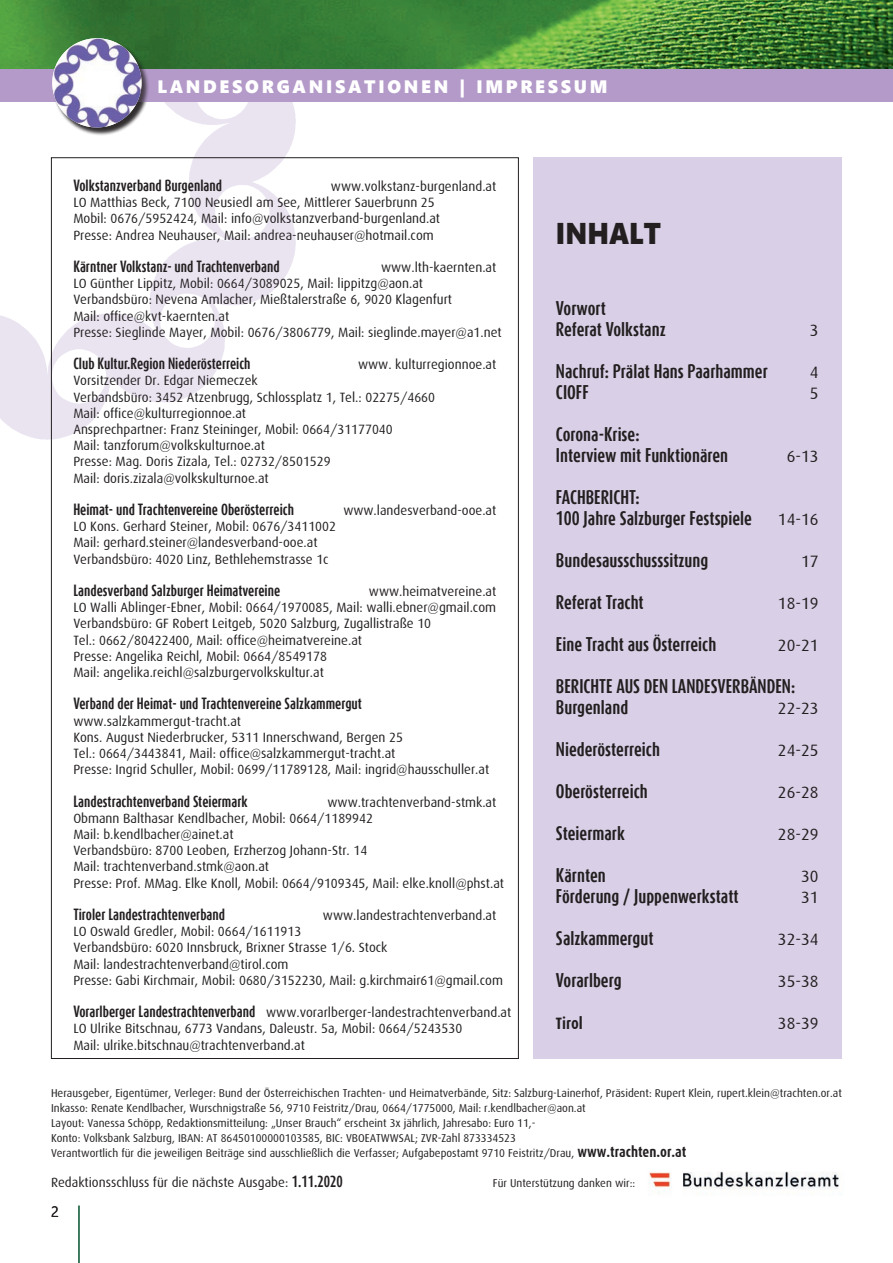
<style>
.page{position:relative;width:893px;height:1263px;background:#fff}
.page>*{position:absolute;margin:0;border:0;box-sizing:border-box;transform-origin:0 0}
.t1{font:30px "Segoe UI Black";color:#231f20;scale:.9 1}
.t2{font:18px "Segoe UI Black";letter-spacing:.15em;color:#fff}
.t3{font:700 16.5px/21px "Dax Compact";color:#231f20}
.t4{font:16.5px "Dax";color:#231f20}
.t5{font:700 16.5px "Dax Condensed";color:#231f20}
.t6{font:15px "Segoe UI";color:#231f20;scale:.95 1}
.t7{font:13.5px/16.2px "Dax";color:#231f20}
.t8{font:700 13.5px "Dax Compact";color:#231f20}
.t9{font:11.4px/15px "Dax";color:#231f20}
.s1{font-family:"Dax Compact";font-weight:700}
.s2{font-family:"Dax Condensed";font-weight:700;font-size:15px}
</style>
<div class="page">
<img style="left:0;top:102px;width:296px;height:383px">
<img style="left:649px;top:1171px;width:191px;height:19px">
<img style="left:0;top:0;width:893px;height:69px">
<div style="left:0;top:69px;width:893px;height:33px;background:#b39ac9"></div>
<div style="left:534px;top:157px;width:308px;height:902px;background:#d9d0e7"></div>
<hr style="left:79px;top:1205px;width:1px;height:58px;background:#00512b">
<div style="left:52px;top:38px;width:98px;height:97px;background:#231f20;opacity:.75"></div>
<img style="left:52px;top:38px;width:90px;height:89px;border-radius:45px">
<h2 class="t2" style="left:157px;top:73px;width:452px">LANDESORGANISATIONEN | IMPRESSUM</h2>
<h2 class="t2" style="left:220px;top:73px;width:11px">E</h2>
<p class="t8" style="left:73px;top:177px;width:150px">Volkstanzverband Burgenland</p>
<p class="t7" style="left:73px;top:178px;width:425px;text-indent:258px">www.volkstanz-burgenland.at LO Matthias Beck, 7100 Neusiedl am See, Mittlerer Sauerbrunn 25<br>Mobil: 0676/5952424, Mail: info@volkstanzverband-burgenland.at<br>Presse: Andrea Neuhauser, Mail: andrea-neuhauser@hotmail.com</p>
<p class="t8" style="left:73px;top:258px;width:208px">Kärntner Volkstanz- und Trachtenverband</p>
<p class="t7" style="left:73px;top:259px;width:430px;text-indent:308px">www.lth-kaernten.at LO Günther Lippitz, Mobil: 0664/3089025, Mail: lippitzg@aon.at Verbandsbüro: Nevena Amlacher, Mießtalerstraße 6, 9020 Klagenfurt<br>Mail: office@kvt-kaernten.at<br>Presse: Sieglinde Mayer, Mobil: 0676/3806779, Mail: sieglinde.mayer@a1.net</p>
<p class="t8" style="left:73px;top:355px;width:179px">Club Kultur.Region Niederösterreich</p>
<p class="t7" style="left:358px;top:357px;width:140px">www. kulturregionnoe.at</p>
<p class="t7" style="left:73px;top:373px;width:363px">Vorsitzender Dr. Edgar Niemeczek<br>Verbandsbüro: 3452 Atzenbrugg, Schlossplatz 1, Tel.: 02275/4660<br>Mail: office@kulturregionnoe.at<br>Ansprechpartner: Franz Steininger, Mobil: 0664/31177040<br>Mail: tanzforum@volkskulturnoe.at<br>Presse: Mag. Doris Zizala, Tel.: 02732/8501529<br>Mail: doris.zizala@volkskulturnoe.at</p>
<p class="t8" style="left:73px;top:501px;width:222px">Heimat- und Trachtenvereine Oberösterreich</p>
<p class="t7" style="left:343px;top:502px;width:155px">www.landesverband-ooe.at</p>
<p class="t7" style="left:73px;top:519px;width:264px">LO Kons. Gerhard Steiner, Mobil: 0676/3411002<br>Mail: gerhard.steiner@landesverband-ooe.at<br>Verbandsbüro: 4020 Linz, Bethlehemstrasse 1c</p>
<p class="t8" style="left:73px;top:582px;width:208px">Landesverband Salzburger Heimatvereine</p>
<p class="t7" style="left:73px;top:583px;width:425px;text-indent:296px">www.heimatvereine.at LO Walli Ablinger-Ebner, Mobil: 0664/1970085, Mail: walli.ebner@gmail.com Verbandsbüro: GF Robert Leitgeb, 5020 Salzburg, Zugallistraße 10<br>Tel.: 0662/80422400, Mail: office@heimatvereine.at<br>Presse: Angelika Reichl, Mobil: 0664/8549178<br>Mail: angelika.reichl@salzburgervolkskultur.at</p>
<p class="t8" style="left:73px;top:695px;width:290px">Verband der Heimat- und Trachtenvereine Salzkammergut</p>
<p class="t7" style="left:73px;top:713px;width:417px">www.salzkammergut-tracht.at<br>Kons. August Niederbrucker, 5311 Innerschwand, Bergen 25<br>Tel.: 0664/3443841, Mail: office@salzkammergut-tracht.at<br>Presse: Ingrid Schuller, Mobil: 0699/11789128, Mail: ingrid@hausschuller.at</p>
<p class="t8" style="left:73px;top:792px;width:176px">Landestrachtenverband Steiermark</p>
<p class="t7" style="left:73px;top:794px;width:432px;text-indent:254px">www.trachtenverband-stmk.at Obmann Balthasar Kendlbacher, Mobil: 0664/1189942<br>Mail: b.kendlbacher@ainet.at<br>Verbandsbüro: 8700 Leoben, Erzherzog Johann-Str. 14<br>Mail: trachtenverband.stmk@aon.at<br>Presse: Prof. MMag. Elke Knoll, Mobil: 0664/9109345, Mail: elke.knoll@phst.at</p>
<p class="t8" style="left:73px;top:906px;width:153px">Tiroler Landestrachtenverband</p>
<p class="t7" style="left:323px;top:907px;width:175px">www.landestrachtenverband.at</p>
<p class="t7" style="left:73px;top:924px;width:431px">LO Oswald Gredler, Mobil: 0664/1611913<br>Verbandsbüro: 6020 Innsbruck, Brixner Strasse 1/6. Stock<br>Mail: landestrachtenverband@tirol.com<br>Presse: Gabi Kirchmair, Mobil: 0680/3152230, Mail: g.kirchmair61@gmail.com</p>
<p class="t7" style="left:73px;top:1005px;width:439px"><span class="s1">Vorarlberger Landestrachtenverband</span> www.vorarlberger-landestrachtenverband.at<br>LO Ulrike Bitschnau, 6773 Vandans, Daleustr. 5a, Mobil: 0664/5243530<br>Mail: ulrike.bitschnau@trachtenverband.at</p>
<h1 class="t1" style="left:556px;top:212px;width:118px">INHALT</h1>
<p class="t3" style="left:556px;top:297px;width:111px">Vorwort<br>Referat Volkstanz</p>
<p class="t4" style="left:810px;top:321px;width:10px">3</p>
<p class="t3" style="left:556px;top:360px;width:213px">Nachruf: Prälat Hans Paarhammer</p>
<p class="t4" style="left:810px;top:363px;width:10px">4</p>
<p class="t3" style="left:556px;top:381px;width:34px">CIOFF</p>
<p class="t4" style="left:810px;top:384px;width:10px">5</p>
<p class="t3" style="left:556px;top:423px;width:174px">Corona-Krise:<br>Interview mit Funktionären</p>
<p class="t4" style="left:787px;top:447px;width:33px">6-13</p>
<p class="t3" style="left:556px;top:486px;width:198px">FACHBERICHT:<br>100 Jahre Salzburger Festspiele</p>
<p class="t4" style="left:778px;top:510px;width:42px">14-16</p>
<p class="t3" style="left:556px;top:549px;width:154px">Bundesausschusssitzung</p>
<p class="t4" style="left:801px;top:552px;width:19px">17</p>
<p class="t3" style="left:556px;top:591px;width:89px">Referat Tracht</p>
<p class="t4" style="left:778px;top:594px;width:42px">18-19</p>
<p class="t3" style="left:556px;top:633px;width:162px">Eine Tracht aus Österreich</p>
<p class="t4" style="left:778px;top:636px;width:42px">20-21</p>
<p class="t3" style="left:556px;top:675px;width:241px">BERICHTE AUS DEN LANDESVERBÄNDEN:<br>Burgenland</p>
<p class="t4" style="left:778px;top:699px;width:42px">22-23</p>
<p class="t3" style="left:556px;top:738px;width:105px">Niederösterreich</p>
<p class="t4" style="left:778px;top:741px;width:42px">24-25</p>
<p class="t3" style="left:556px;top:780px;width:93px">Oberösterreich</p>
<p class="t4" style="left:778px;top:783px;width:42px">26-28</p>
<p class="t3" style="left:556px;top:822px;width:70px">Steiermark</p>
<p class="t4" style="left:778px;top:825px;width:42px">28-29</p>
<p class="t3" style="left:556px;top:864px;width:51px">Kärnten</p>
<p class="t4" style="left:801px;top:867px;width:19px">30</p>
<p class="t3" style="left:556px;top:885px;width:184px">Förderung / Juppenwerkstatt</p>
<p class="t4" style="left:801px;top:888px;width:19px">31</p>
<p class="t3" style="left:556px;top:927px;width:99px">Salzkammergut</p>
<p class="t4" style="left:778px;top:930px;width:42px">32-34</p>
<p class="t3" style="left:556px;top:969px;width:67px">Vorarlberg</p>
<p class="t4" style="left:778px;top:972px;width:42px">35-38</p>
<p class="t5" style="left:556px;top:1014px;width:28px">Tirol</p>
<p class="t4" style="left:778px;top:1014px;width:42px">38-39</p>
<p class="t9" style="left:51px;top:1086px;width:792px">Herausgeber, Eigentümer, Verleger: Bund der Österreichischen Trachten- und Heimatverbände, Sitz: Salzburg-Lainerhof, Präsident: Rupert Klein, rupert.klein@trachten.or.at Inkasso: Renate Kendlbacher, Wurschnigstraße 56, 9710 Feistritz/Drau, 0664/1775000, Mail: r.kendlbacher@aon.at<br>Layout: Vanessa Schöpp, Redaktionsmitteilung: „Unser Brauch“ erscheint 3x jährlich, Jahresabo: Euro 11,-<br>Konto: Volksbank Salzburg, IBAN: AT 86450100000103585, BIC: VBOEATWWSAL; ZVR-Zahl 873334523<br>Verantwortlich für die jeweiligen Beiträge sind ausschließlich die Verfasser; Aufgabepostamt 9710 Feistritz/Drau, <span class="s2">www.trachten.or.at</span></p>
<p class="t7" style="left:51px;top:1174px;width:293px">Redaktionsschluss für die nächste Ausgabe: <span class="s1">1.11.2020</span></p>
<p class="t9" style="left:493px;top:1176px;width:144px">Für Unterstützung danken wir::</p>
<p class="t6" style="left:51px;top:1197px;width:10px">2</p>
</div>
